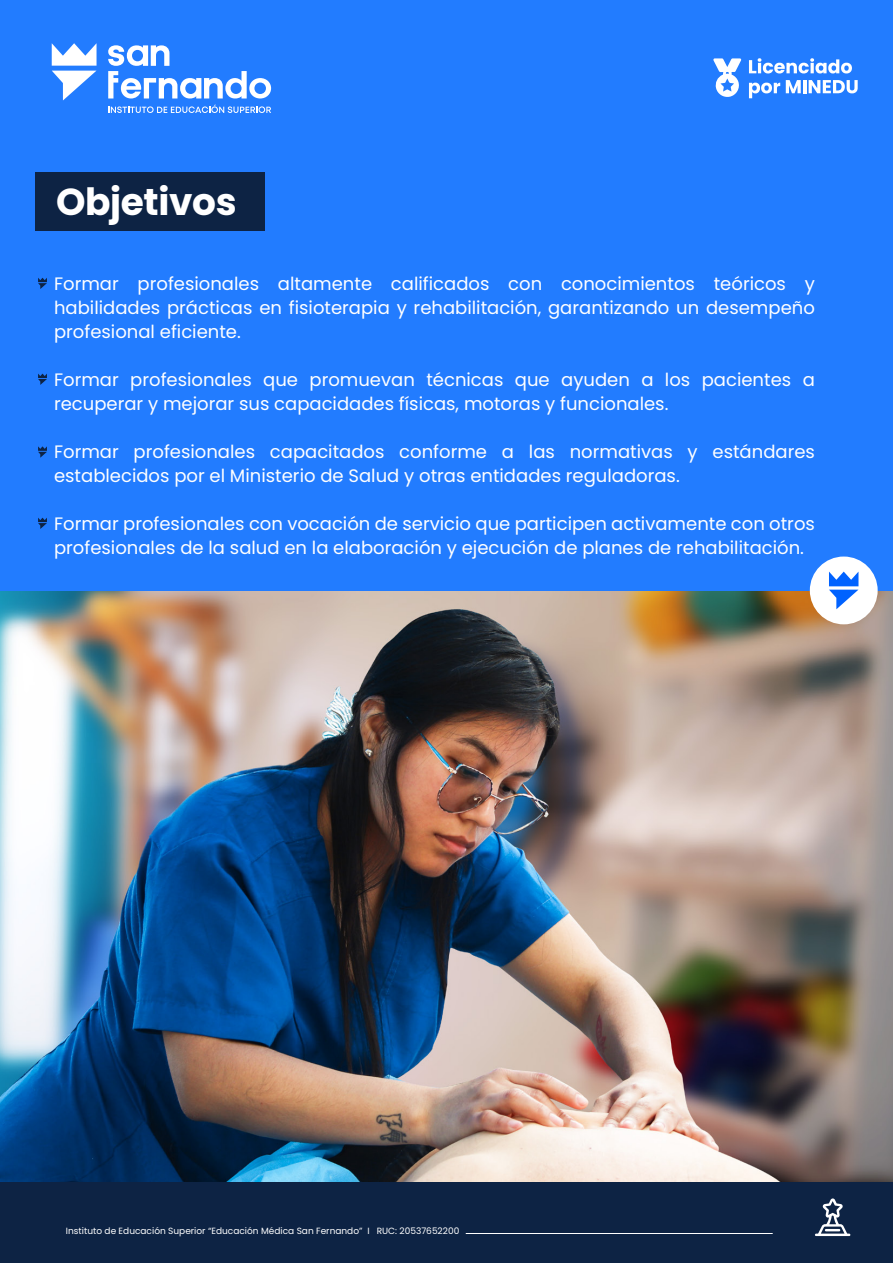
<style>
.page{position:relative;width:893px;height:1263px;background:#fff}
.page>*{position:absolute;margin:0;border:0;box-sizing:border-box;transform-origin:0 0}
.t1{font:700 37.5px "Poppins";letter-spacing:-.01em;color:#fff}
.t2{font:18px/24px "Poppins";color:#fff}
.t3{font:9px "Poppins";color:#fff}
</style>
<div class="page">
<img style="left:0;top:590px;width:893px;height:592px">
<div style="left:0;top:0;width:893px;height:590px;background:#227cff"></div>
<div style="left:810px;top:556px;width:68px;height:68px;background:#fff;border-radius:50%"></div>
<svg style="left:829px;top:572px;width:29px;height:37px"></svg>
<svg style="left:38px;top:278px;width:9px;height:11px"></svg>
<svg style="left:38px;top:374px;width:9px;height:11px"></svg>
<svg style="left:38px;top:446px;width:9px;height:12px"></svg>
<svg style="left:38px;top:518px;width:9px;height:11px"></svg>
<div style="left:0;top:1182px;width:893px;height:81px;background:#0d2344"></div>
<hr style="left:466px;top:1233px;width:307px;height:1px;background:#fff">
<svg style="left:815px;top:1198px;width:35px;height:38px"></svg>
<div style="left:35px;top:172px;width:229px;height:59px;background:#0d2344"></div>
<svg style="left:52px;top:43px;width:45px;height:57px"></svg>
<svg style="left:108px;top:45px;width:163px;height:53px"></svg>
<svg style="left:108px;top:105px;width:163px;height:8px"></svg>
<svg style="left:749px;top:58px;width:103px;height:15px"></svg>
<svg style="left:749px;top:83px;width:31px;height:15px"></svg>
<svg style="left:786px;top:80px;width:72px;height:13px"></svg>
<svg style="left:713px;top:58px;width:28px;height:39px"></svg>
<h1 class="t1" style="left:56px;top:180px;width:182px">Objetivos</h1>
<p class="t2" style="left:54px;top:272px;width:762px;text-align:justify">Formar profesionales altamente calificados con conocimientos teóricos y habilidades prácticas en fisioterapia y rehabilitación, garantizando un desempeño profesional eficiente.</p>
<p class="t2" style="left:54px;top:368px;width:762px">Formar profesionales que promuevan técnicas que ayuden a los pacientes a recuperar y mejorar sus capacidades físicas, motoras y funcionales.</p>
<p class="t2" style="left:54px;top:440px;width:762px">Formar profesionales capacitados conforme a las normativas y estándares establecidos por el Ministerio de Salud y otras entidades reguladoras.</p>
<p class="t2" style="left:54px;top:512px;width:762px">Formar profesionales con vocación de servicio que participen activamente con otros profesionales de la salud en la elaboración y ejecución de planes de rehabilitación.</p>
<p class="t3" style="left:66px;top:1225px;width:395px">Instituto de Educación Superior “Educación Médica San Fernando” I RUC: 20537652200</p>
</div>
